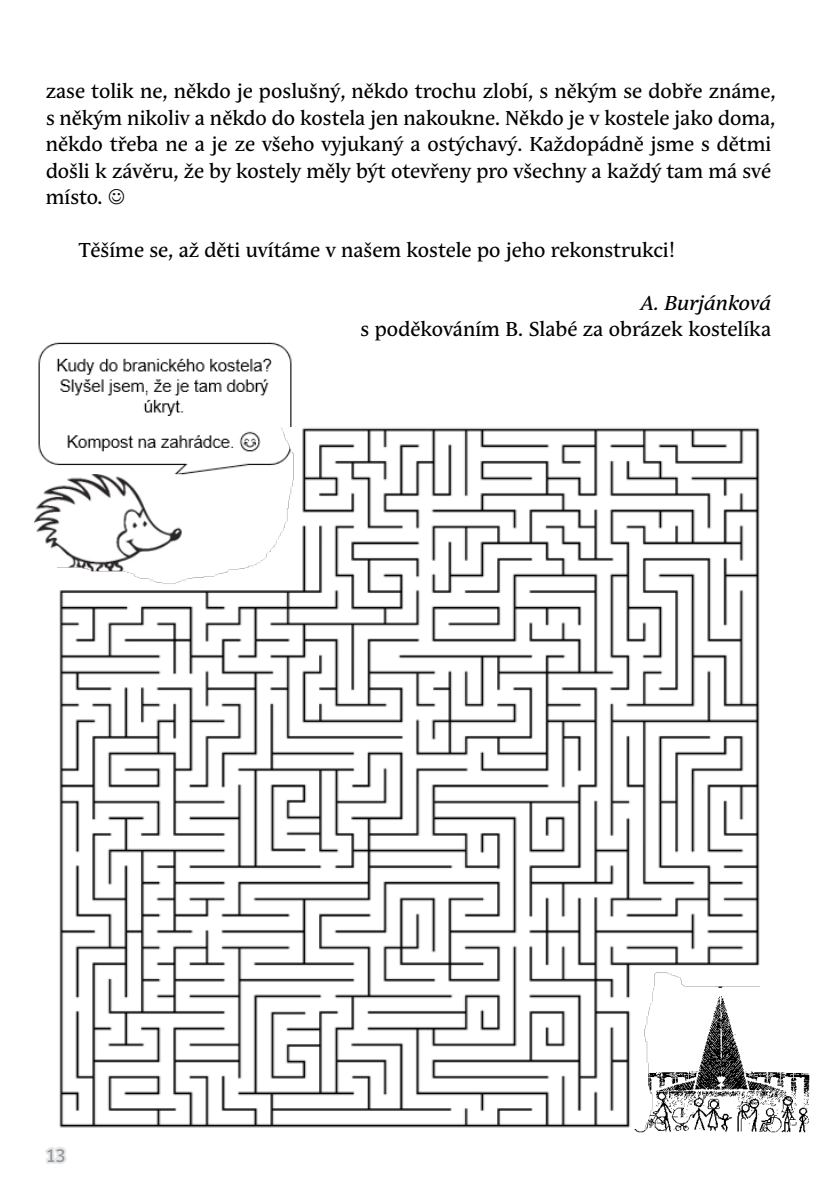
<style>
.page{position:relative;width:840px;height:1191px;background:#fff}
.page>*{position:absolute;margin:0;border:0;box-sizing:border-box;transform-origin:0 0}
.t1{font:20px/26.4px "Andulka Text Pro";color:#000}
.t2{font:italic 20px "Andulka Text Pro";color:#000}
.t3{font:18px "Andulka Sans Text";color:#939598}
</style>
<div class="page">
<img style="left:34px;top:342px;width:258px;height:226px">
<img style="left:634px;top:986px;width:176px;height:147px">
<svg style="left:45px;top:1147px;width:22px;height:17px"></svg>
<img style="left:58px;top:427px;width:701px;height:701px">
<p class="t1" style="left:46px;top:78px;width:730px">zase tolik ne, někdo je poslušný, někdo trochu zlobí, s někým se dobře známe, s někým nikoliv a někdo do kostela jen nakoukne. Někdo je v kostele jako doma, někdo třeba ne a je ze všeho vyjukaný a ostýchavý. Každopádně jsme s dětmi došli k závěru, že by kostely měly být otevřeny pro všechny a každý tam má své místo.</p>
<p class="t1" style="left:79px;top:237px;width:597px">Těšíme se, až děti uvítáme v našem kostele po jeho rekonstrukci!</p>
<p class="t2" style="left:640px;top:291px;width:131px">A. Burjánková</p>
<p class="t1" style="left:360px;top:316px;width:412px">s poděkováním B. Slabé za obrázek kostelíka</p>
<p class="t3" style="left:45px;top:1144px;width:22px">13</p>
</div>
